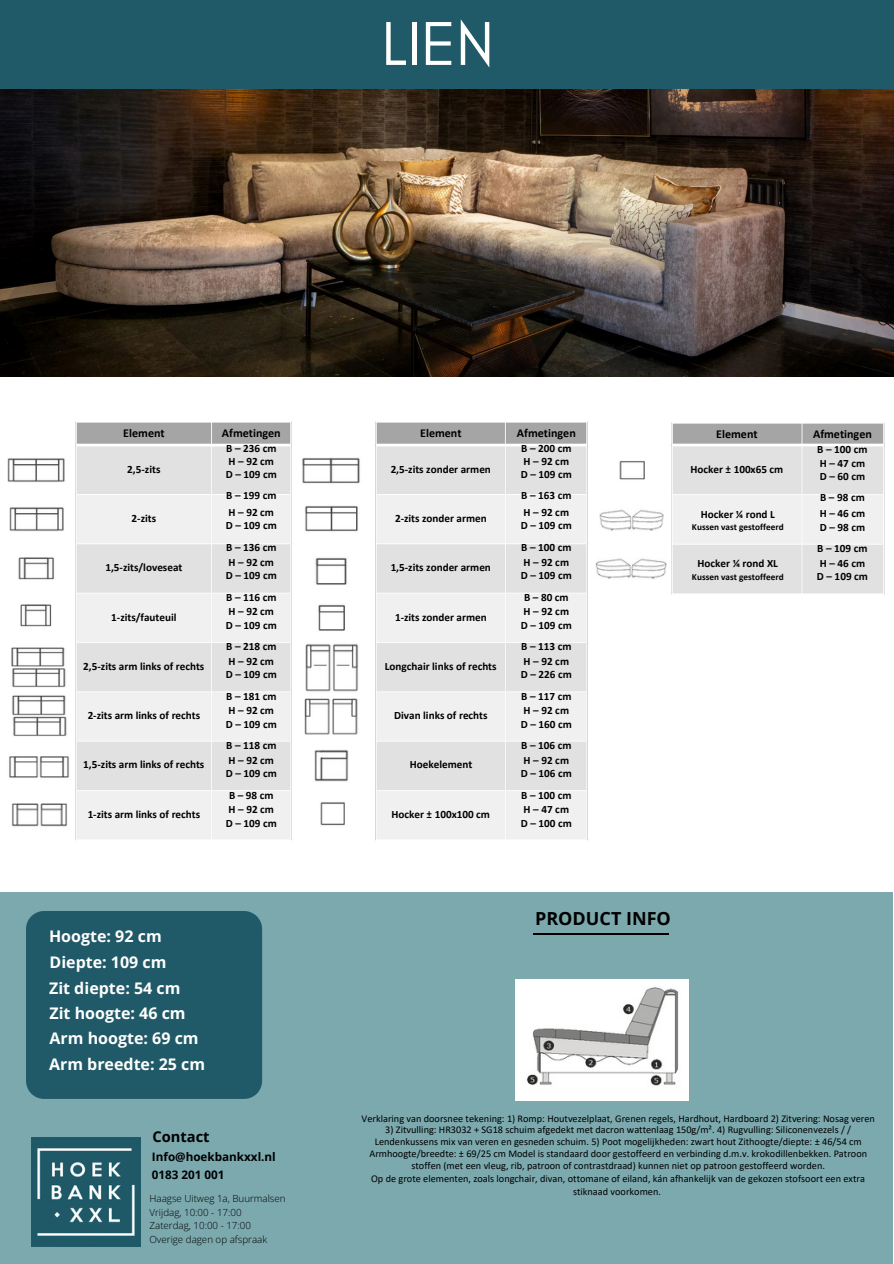
<style>
.page{position:relative;width:894px;height:1264px;background:#fff}
.page>*{position:absolute;margin:0;border:0;box-sizing:border-box;transform-origin:0 0}
.t1{font:63px "Glacial Indifference";color:#fefefd}
.t2{font:700 18px "Open Sans";color:#000}
.t3{font:700 16.05px "Open Sans";color:#fefefd}
.t4{font:700 14.7px "Open Sans";color:#000}
.t5{font:700 12px "Calibri";color:#000}
.t6{font:700 11.7px "Open Sans";color:#000}
.t7{font:700 11.1px/13.2px "Calibri";color:#000}
.t8{font:10.35px/14px "Calibri";color:#000;text-align:center}
.t9{font:10.2px/11.9px "Calibri";color:#000;text-align:center}
.t10{font:300 9.75px "Open Sans";color:#000}
.t11{font:700 9.3px "Calibri";color:#000}
</style>
<div class="page">
<div style="left:0;top:0;width:893px;height:89px;background:#205968"></div>
<div style="left:0;top:891px;width:892px;height:372px;background:#7ba9ae"></div>
<img style="left:31px;top:1137px;width:109px;height:109px">
<img style="left:0;top:89px;width:893px;height:287px">
<hr style="left:533px;top:933px;width:136px;height:2px;background:#000">
<div style="left:26px;top:911px;width:236px;height:187px;background:#205968"></div>
<img style="left:75px;top:421px;width:217px;height:420px">
<img style="left:375px;top:421px;width:213px;height:420px">
<img style="left:7px;top:458px;width:58px;height:24px">
<img style="left:9px;top:507px;width:55px;height:24px">
<img style="left:20px;top:604px;width:32px;height:23px">
<img style="left:11px;top:647px;width:55px;height:40px">
<img style="left:12px;top:695px;width:55px;height:41px">
<img style="left:12px;top:803px;width:55px;height:24px">
<img style="left:302px;top:457px;width:58px;height:27px">
<img style="left:305px;top:505px;width:53px;height:27px">
<img style="left:318px;top:604px;width:27px;height:27px">
<img style="left:304px;top:644px;width:55px;height:91px">
<img style="left:314px;top:750px;width:34px;height:32px">
<img style="left:320px;top:802px;width:24px;height:24px">
<img style="left:671px;top:422px;width:214px;height:173px">
<img style="left:18px;top:557px;width:37px;height:23px">
<img style="left:315px;top:557px;width:32px;height:28px">
<img style="left:619px;top:461px;width:25px;height:19px">
<img style="left:599px;top:509px;width:64px;height:22px">
<img style="left:595px;top:558px;width:71px;height:21px">
<img style="left:9px;top:756px;width:60px;height:22px">
<img style="left:516px;top:979px;width:172px;height:121px">
<p class="t1" style="left:381px;top:5px;width:114px">LIEN</p>
<h4 class="t5" style="left:123px;top:427px;width:43px">Element</h4>
<h4 class="t5" style="left:222px;top:427px;width:60px">Afmetingen</h4>
<h4 class="t7" style="left:226px;top:442px;width:53px">B – 236 cm<br>H–92cm<br>D – 109 cm</h4>
<h4 class="t7" style="left:226px;top:488px;width:52px;line-height:16.8px">B – 199 cm<br>H–92cm</h4>
<h4 class="t7" style="left:226px;top:516px;width:53px;line-height:21.6px">D – 109 cm<br>B – 136 cm</h4>
<h4 class="t7" style="left:226px;top:556px;width:53px">H–92cm<br>D – 109 cm</h4>
<h4 class="t7" style="left:226px;top:590px;width:52px;line-height:14.7px">B – 116 cm<br>H–92cm</h4>
<h4 class="t7" style="left:226px;top:615px;width:53px;line-height:21.6px">D – 109 cm<br>B – 218 cm</h4>
<h4 class="t7" style="left:226px;top:655px;width:53px">H–92cm<br>D – 109 cm</h4>
<h4 class="t7" style="left:226px;top:689px;width:52px;line-height:14.7px">B – 181 cm<br>H–92cm</h4>
<h4 class="t7" style="left:226px;top:714px;width:53px;line-height:21.6px">D – 109 cm<br>B – 118 cm</h4>
<h4 class="t7" style="left:226px;top:754px;width:53px">H–92cm<br>D – 109 cm</h4>
<h4 class="t7" style="left:228px;top:788px;width:47px;line-height:14.7px">B–98cm<br>H–92cm</h4>
<h4 class="t7" style="left:226px;top:817px;width:53px">D – 109 cm</h4>
<h4 class="t5" style="left:420px;top:427px;width:43px">Element</h4>
<h4 class="t5" style="left:517px;top:427px;width:60px">Afmetingen</h4>
<h4 class="t7" style="left:520px;top:442px;width:53px">B – 200 cm<br>H–92cm<br>D – 109 cm</h4>
<h4 class="t7" style="left:521px;top:488px;width:52px;line-height:16.8px">B – 163 cm<br>H–92cm</h4>
<h4 class="t7" style="left:520px;top:516px;width:53px;line-height:21.6px">D – 109 cm<br>B – 100 cm</h4>
<h4 class="t7" style="left:520px;top:556px;width:53px">H–92cm<br>D – 109 cm</h4>
<h4 class="t7" style="left:523px;top:590px;width:47px;line-height:14.7px">B–80cm<br>H–92cm</h4>
<h4 class="t7" style="left:520px;top:615px;width:53px;line-height:21.6px">D – 109 cm<br>B – 113 cm</h4>
<h4 class="t7" style="left:520px;top:655px;width:53px">H–92cm<br>D – 226 cm</h4>
<h4 class="t7" style="left:521px;top:689px;width:52px;line-height:14.7px">B – 117 cm<br>H–92cm</h4>
<h4 class="t7" style="left:520px;top:714px;width:53px;line-height:21.6px">D – 160 cm<br>B – 106 cm</h4>
<h4 class="t7" style="left:520px;top:754px;width:53px">H–92cm<br>D – 106 cm</h4>
<h4 class="t7" style="left:521px;top:788px;width:52px;line-height:14.7px">B – 100 cm<br>H–47cm</h4>
<h4 class="t7" style="left:520px;top:817px;width:53px">D – 100 cm</h4>
<h4 class="t7" style="left:390px;top:463px;width:102px">2,5-zits zonder armen</h4>
<p class="t7" style="left:127px;top:463px;width:35px">2,5-zits</p>
<h4 class="t7" style="left:395px;top:513px;width:93px">2-zits zonder armen</h4>
<p class="t7" style="left:131px;top:513px;width:26px">2-zits</p>
<p class="t7" style="left:105px;top:562px;width:78px">1,5-zits/loveseat</p>
<h4 class="t7" style="left:390px;top:562px;width:102px">1,5-zits zonder armen</h4>
<p class="t7" style="left:111px;top:611px;width:67px">1-zits/fauteuil</p>
<h4 class="t7" style="left:395px;top:611px;width:93px">1-zits zonder armen</h4>
<p class="t7" style="left:83px;top:660px;width:122px">2,5-zits arm links of rechts</p>
<h4 class="t7" style="left:385px;top:660px;width:113px">Longchair links of rechts</h4>
<p class="t7" style="left:88px;top:709px;width:114px">2-zits arm links of rechts</p>
<h4 class="t7" style="left:394px;top:709px;width:95px">Divan links of rechts</h4>
<h4 class="t7" style="left:83px;top:759px;width:122px">1,5-zits arm links of rechts</h4>
<h4 class="t7" style="left:409px;top:759px;width:64px">Hoekelement</h4>
<h4 class="t7" style="left:391px;top:808px;width:100px">Hocker ± 100x100 cm</h4>
<p class="t7" style="left:88px;top:808px;width:114px">1-zits arm links of rechts</p>
<h4 class="t5" style="left:716px;top:429px;width:43px">Element</h4>
<p class="t5" style="left:812px;top:429px;width:60px">Afmetingen</p>
<p class="t7" style="left:817px;top:444px;width:52px">B – 100 cm<br>H–47cm<br>D–60cm</p>
<p class="t7" style="left:819px;top:489px;width:47px;line-height:16.8px">B–98cm<br>H–46cm</p>
<p class="t7" style="left:817px;top:517px;width:52px;line-height:21.6px">D–98cm<br>B – 109 cm</p>
<p class="t7" style="left:816px;top:557px;width:53px">H–46cm<br>D – 109 cm</p>
<p class="t7" style="left:690px;top:463px;width:94px">Hocker ± 100x65 cm</p>
<h4 class="t7" style="left:700px;top:508px;width:76px">Hocker ¼ rond L</h4>
<h4 class="t11" style="left:691px;top:523px;width:93px">Kussen vast gestoffeerd</h4>
<p class="t7" style="left:697px;top:557px;width:82px">Hocker ¼ rond XL</p>
<p class="t11" style="left:691px;top:572px;width:93px">Kussen vast gestoffeerd</p>
<p class="t3" style="left:49px;top:924px;width:114px">Hoogte: 92 cm</p>
<p class="t3" style="left:49px;top:951px;width:118px">Diepte: 109 cm</p>
<p class="t3" style="left:49px;top:976px;width:133px">Zit diepte: 54 cm</p>
<p class="t3" style="left:49px;top:1001px;width:138px">Zit hoogte: 46 cm</p>
<p class="t3" style="left:49px;top:1027px;width:150px">Arm hoogte: 69 cm</p>
<p class="t3" style="left:49px;top:1052px;width:158px">Arm breedte: 25 cm</p>
<p class="t2" style="left:535px;top:905px;width:137px">PRODUCT INFO</p>
<h4 class="t4" style="left:152px;top:1126px;width:59px">Contact</h4>
<h4 class="t6" style="left:152px;top:1148px;width:125px">Info@hoekbankxxl.nl</h4>
<h4 class="t6" style="left:152px;top:1166px;width:74px">0183 201 001</h4>
<p class="t10" style="left:149px;top:1191px;width:138px">Haagse Uitweg 1a, Buurmalsen</p>
<p class="t10" style="left:149px;top:1205px;width:94px">Vrijdag, 10:00 - 17:00</p>
<h4 class="t10" style="left:149px;top:1218px;width:103px">Zaterdag, 10:00 - 17:00</h4>
<h4 class="t10" style="left:149px;top:1232px;width:119px">Overige dagen op afspraak</h4>
<p class="t9" style="left:361px;top:1112px;width:515px">Verklaring van doorsnee tekening: 1) Romp: Houtvezelplaat, Grenen regels, Hardhout, Hardboard 2) Zitvering: Nosag veren</p>
<p class="t9" style="left:369px;top:1124px;width:499px">3) Zitvulling: HR3032 + SG18 schuim afgedekt met dacron wattenlaag 150g/m². 4) Rugvulling: Siliconenvezels / / Lendenkussens mix van veren en gesneden schuim. 5) Poot mogelijkheden: zwart hout Zithoogte/diepte: ± 46/54 cm Armhoogte/breedte: ± 69/25 cm Model is standaard door gestoffeerd en verbinding d.m.v. krokodillenbekken. Patroon stoffen (met een vleug, rib, patroon of contrastdraad) kunnen niet op patroon gestoffeerd worden.</p>
<p class="t8" style="left:371px;top:1171px;width:495px">Op de grote elementen, zoals longchair, divan, ottomane of eiland, kán afhankelijk van de gekozen stofsoort een extra stiknaad voorkomen.</p>
</div>
